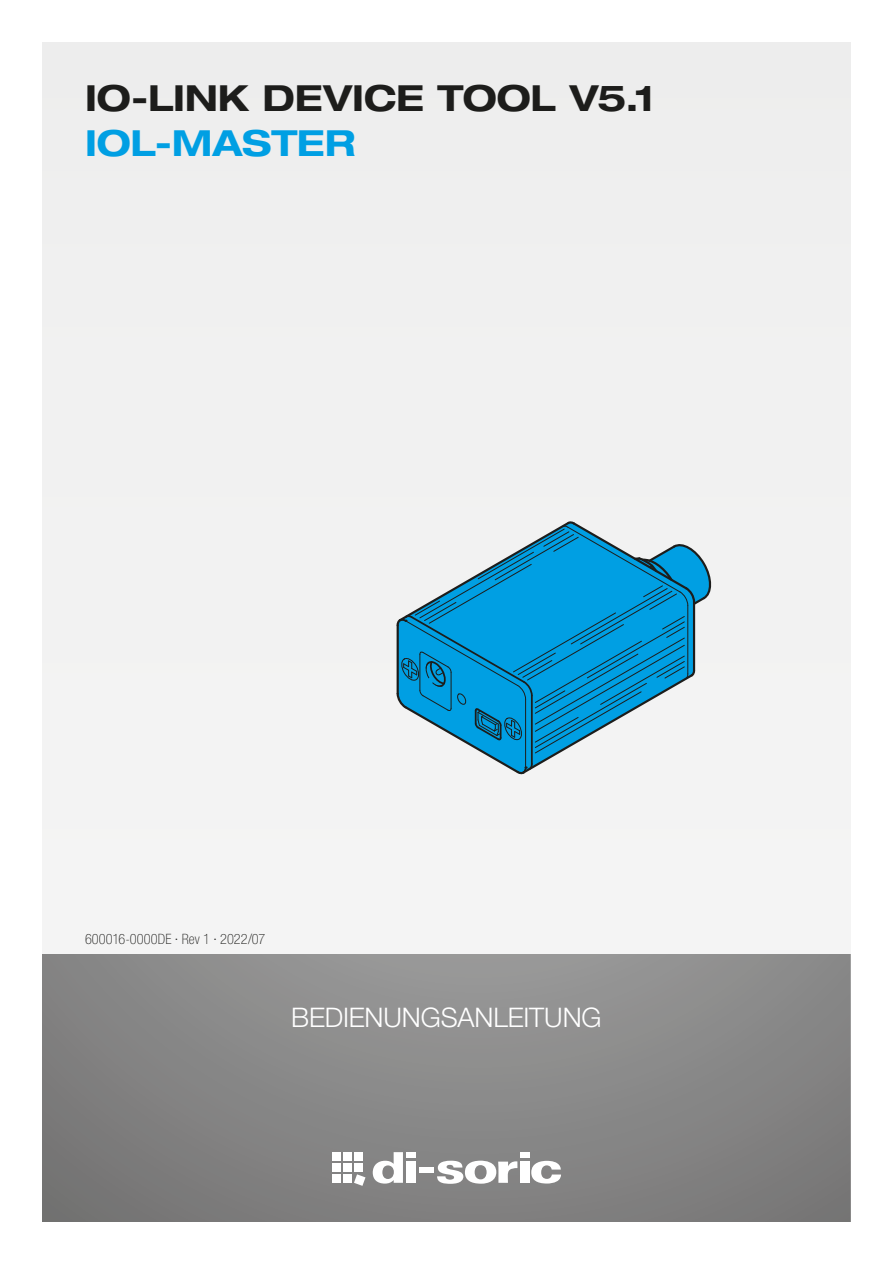
<style>
.page{position:relative;width:893px;height:1263px;background:#fff}
.page>*{position:absolute;margin:0;border:0;box-sizing:border-box;transform-origin:0 0}
.t1{font:700 expanded 36px/45px "Helvetica Neue LTW1 G";letter-spacing:-.005em;color:#1d1d1b}
.t2{font:300 27px "Helvetica Neue LTW1 G";letter-spacing:-.005em;color:#fff}
.t3{font:100 condensed 14.25px "Helvetica Neue LTW1 G";letter-spacing:.005em;color:#1d1d1b}
.s1{color:#009fe3}
</style>
<div class="page">
<div style="left:43px;top:43px;width:807px;height:1178px;background:#f1f1f1"></div>
<div style="left:43px;top:954px;width:807px;height:267px;background:linear-gradient(to bottom,#929292,#7b7a7a)"></div>
<div style="left:332px;top:1152px;width:9px;height:9px;background:#fff"></div>
<div style="left:343px;top:1152px;width:9px;height:9px;background:#fff"></div>
<div style="left:354px;top:1152px;width:9px;height:9px;background:#fff"></div>
<div style="left:332px;top:1163px;width:9px;height:9px;background:#fff"></div>
<div style="left:343px;top:1163px;width:9px;height:9px;background:#fff"></div>
<div style="left:354px;top:1163px;width:9px;height:9px;background:#fff"></div>
<div style="left:332px;top:1174px;width:9px;height:9px;background:#fff"></div>
<div style="left:343px;top:1174px;width:9px;height:9px;background:#fff"></div>
<svg style="left:354px;top:1174px;width:11px;height:12px"></svg>
<div style="left:407px;top:1152px;width:9px;height:5px;background:#fff"></div>
<div style="left:407px;top:1162px;width:9px;height:21px;background:#fff"></div>
<svg style="left:531px;top:1161px;width:30px;height:22px"></svg>
<svg style="left:373px;top:1152px;width:30px;height:31px"></svg>
<div style="left:419px;top:1167px;width:15px;height:6px;background:#fff"></div>
<svg style="left:437px;top:1161px;width:80px;height:23px"></svg>
<div style="left:520px;top:1152px;width:9px;height:5px;background:#fff"></div>
<div style="left:520px;top:1162px;width:9px;height:21px;background:#fff"></div>
<svg style="left:397px;top:521px;width:314px;height:253px"></svg>
<p class="t1" style="left:85px;top:74px;width:571px">IO-LINK DEVICE TOOL V5.1<br><span class="s1">IOL-MASTER</span></p>
<p class="t3" style="left:85px;top:931px;width:182px">600016-0000DE · Rev 1 · 2022/07</p>
<p class="t2" style="left:291px;top:1001px;width:312px">BEDIENUNGSANLEITUNG</p>
</div>
